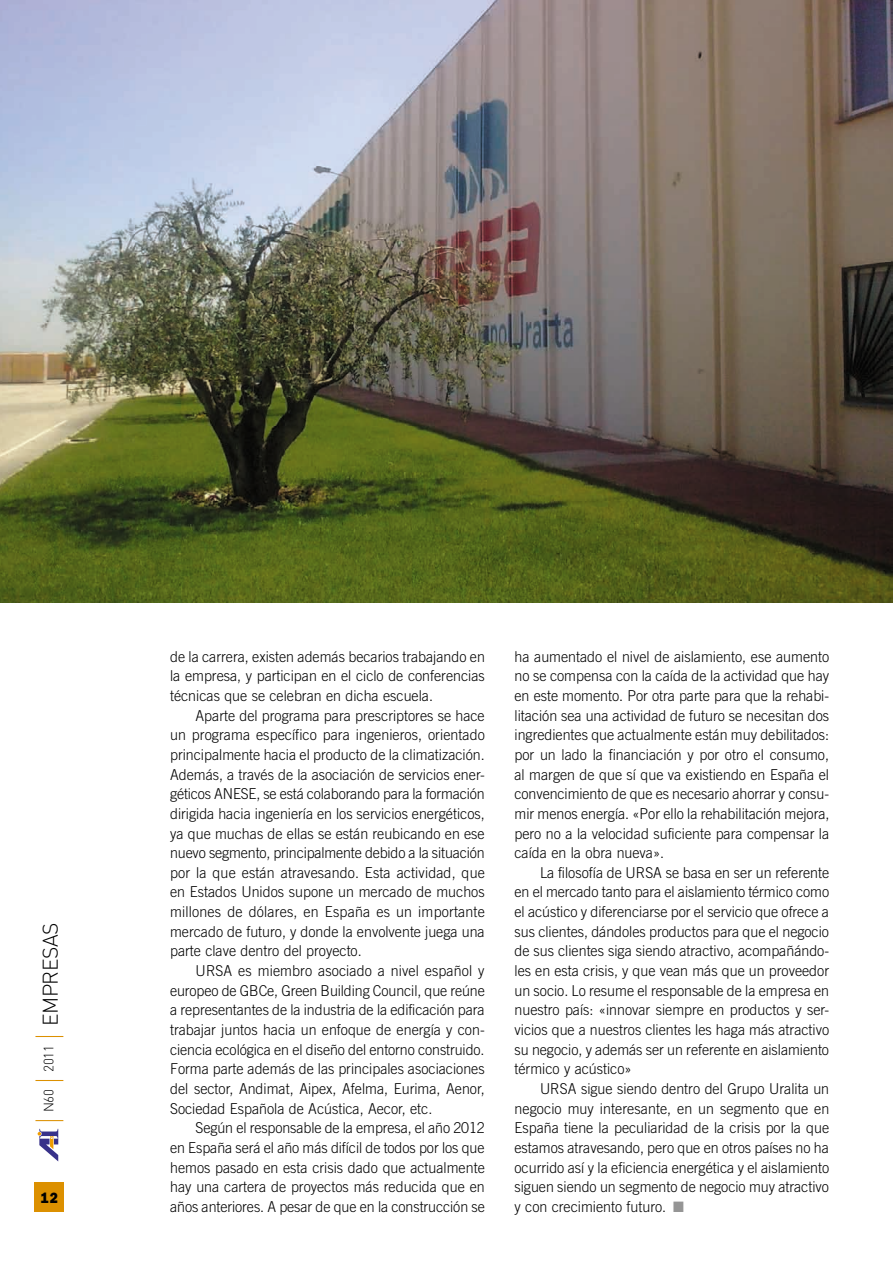
<style>
.page{position:relative;width:893px;height:1263px;background:#fff}
.page>*{position:absolute;margin:0;border:0;box-sizing:border-box;transform-origin:0 0}
.t1{font:21px "DIN Light Alternate";letter-spacing:-.02em;color:#000}
.t2{font:300 15px/19.6px "Trade Gothic";color:#000;text-align:justify;scale:.95 1}
.t3{font:800 15px "Franklin Gothic";color:#000;scale:.9 1}
.s1{color:#959595}
</style>
<div class="page">
<svg style="left:35px;top:1182px;width:29px;height:30px"></svg>
<svg style="left:35px;top:1120px;width:28px;height:1px"></svg>
<svg style="left:35px;top:1080px;width:28px;height:1px"></svg>
<svg style="left:35px;top:1036px;width:28px;height:1px"></svg>
<svg style="left:37px;top:1128px;width:22px;height:34px"></svg>
<img style="left:0;top:0;width:893px;height:603px">
<h1 class="t1" style="left:37px;top:1112px;width:191px;rotate:-90deg"><sup>N60</sup> <sup>2011</sup> EMPRESAS</h1>
<p class="t3" style="left:41px;top:1189px;width:20px">12</p>
<p class="t2" style="left:170px;top:646px;width:333px">de la carrera, existen además becarios trabajando en la empresa, y participan en el ciclo de conferencias técnicas que se celebran en dicha escuela.</p>
<p class="t2" style="left:170px;top:705px;width:333px;text-indent:26px">Aparte del programa para prescriptores se hace un programa específico para ingenieros, orientado principalmente hacia el producto de la climatización.<br>Además, a través de la asociación de servicios ener&shy;géticos ANESE, se está colaborando para la formación dirigida hacia ingeniería en los servicios energéticos, ya que muchas de ellas se están reubicando en ese nuevo segmento, principalmente debido a la situación por la que están atravesando. Esta actividad, que en Estados Unidos supone un mercado de muchos millones de dólares, en España es un importante mercado de futuro, y donde la envolvente juega una parte clave dentro del proyecto.</p>
<p class="t2" style="left:170px;top:961px;width:333px;text-indent:26px">URSA es miembro asociado a nivel español y europeo de GBCe, Green Building Council, que reúne a representantes de la industria de la edificación para trabajar juntos hacia un enfoque de energía y con&shy;ciencia ecológica en el diseño del entorno construido.<br>Forma parte además de las principales asociaciones del sector, Andimat, Aipex, Afelma, Eurima, Aenor, Sociedad Española de Acústica, Aecor, etc.</p>
<p class="t2" style="left:170px;top:1118px;width:333px;text-indent:26px">Según el responsable de la empresa, el año 2012 en España será el año más difícil de todos por los que hemos pasado en esta crisis dado que actualmente hay una cartera de proyectos más reducida que en años anteriores. A pesar de que en la construcción se</p>
<p class="t2" style="left:515px;top:646px;width:333px">ha aumentado el nivel de aislamiento, ese aumento no se compensa con la caída de la actividad que hay en este momento. Por otra parte para que la rehabi&shy;litación sea una actividad de futuro se necesitan dos ingredientes que actualmente están muy debilitados: por un lado la financiación y por otro el consumo, al margen de que sí que va existiendo en España el convencimiento de que es necesario ahorrar y consu&shy;mir menos energía. «Por ello la rehabilitación mejora, pero no a la velocidad suficiente para compensar la caída en la obra nueva».</p>
<p class="t2" style="left:515px;top:862px;width:333px;text-indent:26px">La filosofía de URSA se basa en ser un referente en el mercado tanto para el aislamiento térmico como el acústico y diferenciarse por el servicio que ofrece a sus clientes, dándoles productos para que el negocio de sus clientes siga siendo atractivo, acompañándo&shy;les en esta crisis, y que vean más que un proveedor un socio. Lo resume el responsable de la empresa en nuestro país: «innovar siempre en productos y ser&shy;vicios que a nuestros clientes les haga más atractivo su negocio, y además ser un referente en aislamiento térmico y acústico»</p>
<p class="t2" style="left:515px;top:1079px;width:333px;text-indent:26px">URSA sigue siendo dentro del Grupo Uralita un negocio muy interesante, en un segmento que en España tiene la peculiaridad de la crisis por la que estamos atravesando, pero que en otros países no ha ocurrido así y la eficiencia energética y el aislamiento siguen siendo un segmento de negocio muy atractivo y con crecimiento futuro. <span class="s1">■</span></p>
</div>
